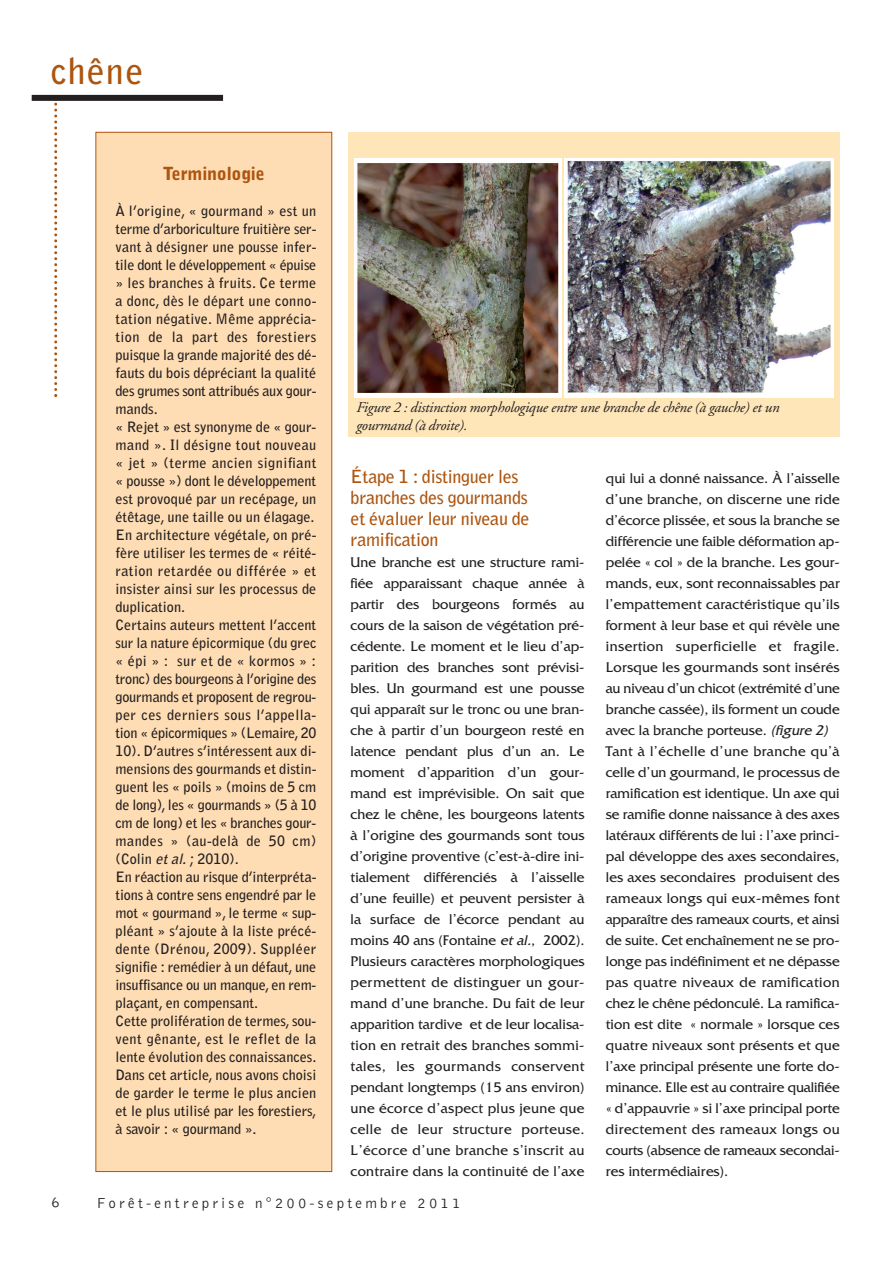
<style>
.page{position:relative;width:893px;height:1263px;background:#fff}
.page>*{position:absolute;margin:0;border:0;box-sizing:border-box;transform-origin:0 0}
.t1{font:700 36px "Bell Gothic";letter-spacing:.03em;color:#ad550f}
.t2{font:700 18px/21px "Bell Gothic";letter-spacing:-.015em;color:#ad550f}
.t3{font:900 18px "Bell Gothic";letter-spacing:-.01em;color:#ad550f}
.t4{font:italic 15px/18px "Adobe Garamond";letter-spacing:-.015em;color:#231f20}
.t5{font:300 15px "Bell Gothic";letter-spacing:.21em;color:#231f20}
.t6{font:14.7px/21px "Friz Quadrata";color:#231f20;text-align:justify}
.t7{font:700 14.25px/18px "Bell Gothic";color:#231f20}
.s1{font-style:italic}
</style>
<div class="page">
<svg style="left:54px;top:102px;width:3px;height:295px"></svg>
<div style="left:32px;top:95px;width:191px;height:6px;background:#231f20"></div>
<div style="left:96px;top:132px;width:236px;height:1040px;background:#feddb4"></div>
<div style="left:95px;top:132px;width:237px;height:1040px;border:1px solid #ad550f"></div>
<div style="left:348px;top:132px;width:492px;height:305px;background:#fee6b9"></div>
<img style="left:354px;top:159px;width:207px;height:239px">
<img style="left:565px;top:159px;width:269px;height:239px">
<h1 class="t1" style="left:51px;top:57px;width:94px">chêne</h1>
<p class="t3" style="left:163px;top:167px;width:103px">Terminologie</p>
<p class="t7" style="left:115px;top:203px;width:202px">À l’origine, « gourmand » est un terme d’arboriculture fruitière ser&shy;vant à désigner une pousse infer&shy;tile dont le développement « épuise » les branches à fruits. Ce terme a donc, dès le départ une conno&shy;tation négative. Même apprécia&shy;tion de la part des forestiers puisque la grande majorité des dé&shy;fauts du bois dépréciant la qualité des grumes sont attribués aux gour&shy;mands.<br>« Rejet » est synonyme de « gour&shy;mand ». Il désigne tout nouveau « jet » (terme ancien signifiant « pousse ») dont le développement est provoqué par un recépage, un étêtage, une taille ou un élagage.<br>En architecture végétale, on pré&shy;fère utiliser les termes de « réité&shy;ration retardée ou différée » et insister ainsi sur les processus de duplication.<br>Certains auteurs mettent l’accent sur la nature épicormique (du grec « épi » : sur et de « kormos » : tronc) des bourgeons à l’origine des gourmands et proposent de regrou&shy;per ces derniers sous l’appella&shy;tion « épicormiques » (Lemaire, 20<br>10). D’autres s’intéressent aux di&shy;mensions des gourmands et distin&shy;guent les « poils » (moins de 5 cm de long), les « gourmands » (5 à 10 cm de long) et les « branches gour&shy;mandes » (au-delà de 50 cm) (Colin <span class="s1">et al.</span>; 2010).<br>En réaction au risque d’interpréta&shy;tions à contre sens engendré par le mot « gourmand », le terme « sup&shy;pléant » s’ajoute à la liste précé&shy;dente (Drénou, 2009). Suppléer signifie : remédier à un défaut, une insuffisance ou un manque, en rem&shy;plaçant, en compensant.<br>Cette prolifération de termes, sou&shy;vent gênante, est le reflet de la lente évolution des connaissances.<br>Dans cet article, nous avons choisi de garder le terme le plus ancien et le plus utilisé par les forestiers, à savoir : « gourmand ».</p>
<p class="t4" style="left:356px;top:400px;width:425px">Figure 2 : distinction morphologique entre une branche de chêne (à gauche) et un gourmand (à droite).</p>
<p class="t2" style="left:351px;top:468px;width:180px">Étape 1 : distinguer les branches des gourmands et évaluer leur niveau de ramification</p>
<p class="t6" style="left:351px;top:553px;width:235px">Une branche est une structure rami&shy;fiée apparaissant chaque année à partir des bourgeons formés au cours de la saison de végétation pré&shy;cédente. Le moment et le lieu d’ap&shy;parition des branches sont prévisi&shy;bles. Un gourmand est une pousse qui apparaît sur le tronc ou une bran&shy;che à partir d’un bourgeon resté en latence pendant plus d’un an. Le moment d’apparition d’un gour&shy;mand est imprévisible. On sait que chez le chêne, les bourgeons latents à l’origine des gourmands sont tous d’origine proventive (c’est-à-dire ini&shy;tialement différenciés à l’aisselle d’une feuille) et peuvent persister à la surface de l’écorce pendant au moins 40 ans (Fontaine <span class="s1">et al.</span>, 2002).<br>Plusieurs caractères morphologiques permettent de distinguer un gour&shy;mand d’une branche. Du fait de leur apparition tardive et de leur localisa&shy;tion en retrait des branches sommi&shy;tales, les gourmands conservent pendant longtemps (15 ans environ) une écorce d’aspect plus jeune que celle de leur structure porteuse.<br>L’écorce d’une branche s’inscrit au contraire dans la continuité de l’axe</p>
<p class="t6" style="left:606px;top:469px;width:235px;text-align:left">qui lui a donné naissance. À l’aisselle d’une branche, on discerne une ride d’écorce plissée, et sous la branche se différencie une faible déformation ap&shy;pelée « col » de la branche. Les gour&shy;mands, eux, sont reconnaissables par l’empattement caractéristique qu’ils forment à leur base et qui révèle une insertion superficielle et fragile.<br>Lorsque les gourmands sont insérés au niveau d’un chicot (extrémité d’une branche cassée), ils forment un coude avec la branche porteuse. <span class="s1">(figure 2)<br></span>Tant à l’échelle d’une branche qu’à celle d’un gourmand, le processus de ramification est identique. Un axe qui se ramifie donne naissance à des axes latéraux différents de lui : l’axe princi&shy;pal développe des axes secondaires, les axes secondaires produisent des rameaux longs qui eux-mêmes font apparaître des rameaux courts, et ainsi de suite. Cet enchaînement ne se pro&shy;longe pas indéfiniment et ne dépasse pas quatre niveaux de ramification chez le chêne pédonculé. La ramifica&shy;tion est dite « normale » lorsque ces quatre niveaux sont présents et que l’axe principal présente une forte do&shy;minance. Elle est au contraire qualifiée « d’appauvrie » si l’axe principal porte directement des rameaux longs ou courts (absence de rameaux secondai&shy;res intermédiaires).</p>
<p class="t5" style="left:51px;top:1196px;width:10px">6</p>
<p class="t5" style="left:97px;top:1197px;width:365px">Forêt-entreprise n°200-septembre 2011</p>
</div>
